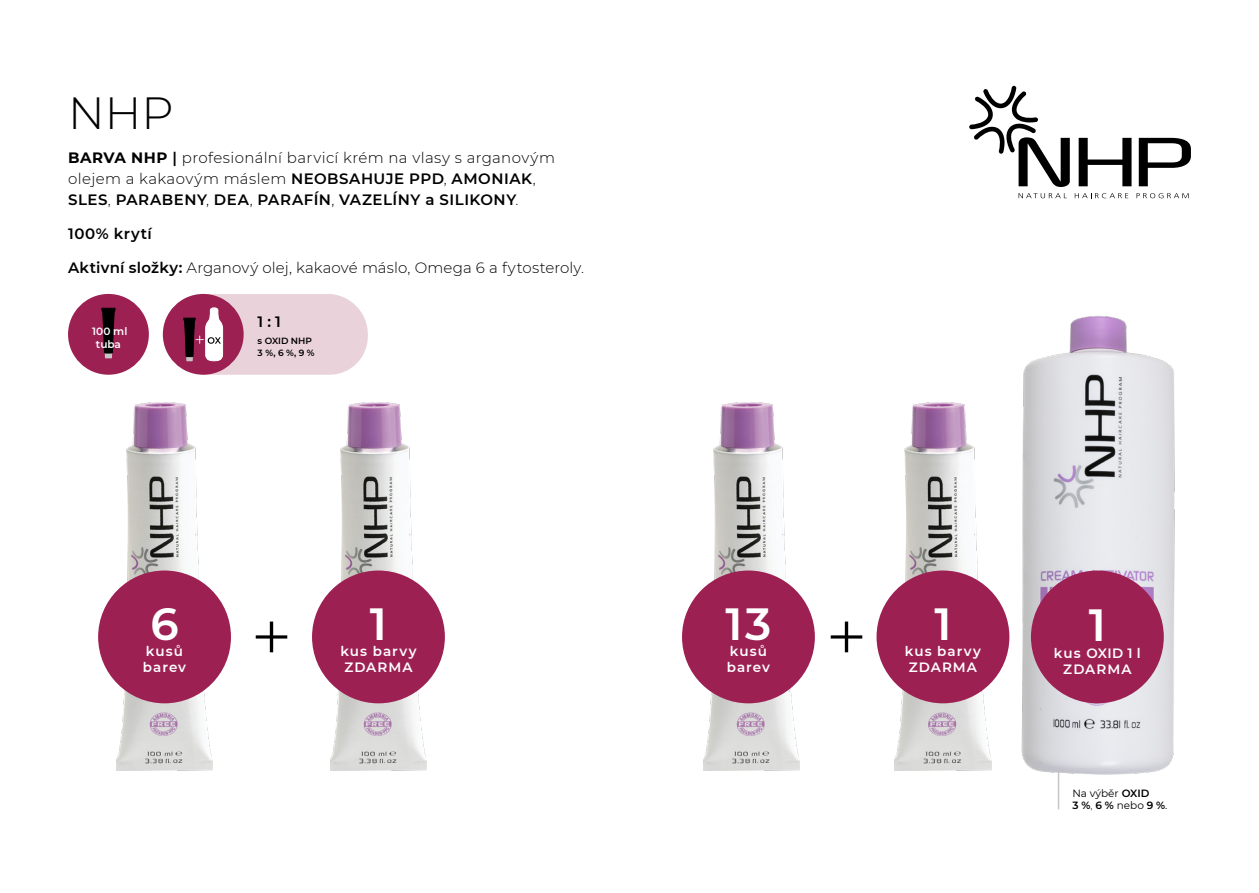
<style>
.page{position:relative;width:1259px;height:893px;background:#fff}
.page>*{position:absolute;margin:0;border:0;box-sizing:border-box;transform-origin:0 0}
.t1{font:600 45px "Montserrat";color:#fff}
.t2{font:300 45px "Montserrat";color:#000}
.t3{font:300 15px/21px "Montserrat";letter-spacing:.02em;color:#000}
.t4{font:600 15px "Montserrat";letter-spacing:.045em;color:#000}
.t5{font:600 13.5px/16.2px "Montserrat";letter-spacing:.075em;color:#fff}
.t6{font:10.5px/12.6px "Montserrat";color:#000}
.t7{font:600 10.5px/12.6px "Montserrat";color:#fff;text-align:center}
.t8{font:600 9px/12px "Montserrat";color:#000}
.s1{font-weight:700}
.s2{font-weight:600}
.s3{font-weight:300}
</style>
<div class="page">
<img style="left:1021px;top:316px;width:154px;height:482px">
<img style="left:116px;top:402px;width:97px;height:369px">
<img style="left:330px;top:402px;width:97px;height:369px">
<img style="left:703px;top:402px;width:96px;height:369px">
<img style="left:894px;top:402px;width:97px;height:369px">
<svg style="left:256px;top:622px;width:31px;height:30px"></svg>
<svg style="left:830px;top:622px;width:32px;height:30px"></svg>
<div style="left:98px;top:570px;width:133px;height:133px;background:#9d2053;border-radius:50%"></div>
<div style="left:682px;top:570px;width:133px;height:133px;background:#9d2053;border-radius:50%"></div>
<div style="left:876px;top:570px;width:133px;height:133px;background:#9d2053;border-radius:50%"></div>
<div style="left:312px;top:570px;width:133px;height:133px;background:#9d2053;border-radius:50%"></div>
<div style="left:1031px;top:570px;width:132px;height:133px;background:#9d2053;border-radius:50%"></div>
<hr style="left:1057px;top:771px;width:2px;height:38px;background:#c6c6c6">
<svg style="left:969px;top:86px;width:100px;height:101px"></svg>
<svg style="left:1078px;top:138px;width:53px;height:48px"></svg>
<svg style="left:1138px;top:138px;width:53px;height:48px"></svg>
<svg style="left:1018px;top:193px;width:49px;height:5px"></svg>
<svg style="left:1074px;top:193px;width:54px;height:5px"></svg>
<svg style="left:1136px;top:193px;width:52px;height:5px"></svg>
<div style="left:68px;top:294px;width:81px;height:81px;background:#9d2053;border-radius:50%"></div>
<svg style="left:101px;top:307px;width:15px;height:51px"></svg>
<div style="left:163px;top:294px;width:81px;height:81px;background:#9d2053;border-radius:50%"></div>
<svg style="left:183px;top:294px;width:185px;height:141px"></svg>
<h1 class="t2" style="left:68px;top:83px;width:107px">NHP</h1>
<p class="t3" style="left:68px;top:147px;width:488px"><span class="s1">BARVA NHP</span> <span class="s2">|</span> profesionální barvicí krém na vlasy s arganovým olejem a kakaovým máslem <span class="s2">NEOBSAHUJE PPD</span>, <span class="s2">AMONIAK</span>,<br><span class="s2">SLES</span>, <span class="s2">PARABENY</span>, <span class="s2">DEA</span>, <span class="s2">PARAFÍN</span>, <span class="s2">VAZELÍNY a SILIKONY</span>.</p>
<p class="t4" style="left:68px;top:223px;width:85px">100% krytí</p>
<p class="t3" style="left:68px;top:256px;width:517px"><span class="s2">Aktivní složky:</span> Arganový olej, kakaové máslo, Omega 6 a fytosteroly.</p>
<p class="t7" style="left:92px;top:325px;width:37px">100 ml tuba</p>
<p class="t4" style="left:258px;top:311px;width:25px">1 : 1</p>
<p class="t8" style="left:258px;top:334px;width:59px">s OXID NHP<br>3 %, 6 %, 9 %</p>
<h1 class="t1" style="left:150px;top:592px;width:30px">6</h1>
<p class="t5" style="left:143px;top:642px;width:45px">kusů barev</p>
<h1 class="t1" style="left:370px;top:592px;width:19px">1</h1>
<p class="t5" style="left:340px;top:642px;width:78px">kus barvy<br>ZDARMA</p>
<h1 class="t1" style="left:725px;top:592px;width:48px">13</h1>
<p class="t5" style="left:727px;top:642px;width:45px">kusů barev</p>
<h1 class="t1" style="left:934px;top:592px;width:19px">1</h1>
<p class="t5" style="left:905px;top:642px;width:78px">kus barvy<br>ZDARMA</p>
<h1 class="t1" style="left:1088px;top:593px;width:19px">1</h1>
<p class="t5" style="left:1054px;top:644px;width:88px;text-align:center">kus OXID 1 l<br>ZDARMA</p>
<p class="t6" style="left:1072px;top:786px;width:97px">Na výběr <span class="s2">OXID<br>3 %</span><span class="s3">,</span> <span class="s2">6 %</span> nebo <span class="s2">9 %</span>.</p>
</div>
